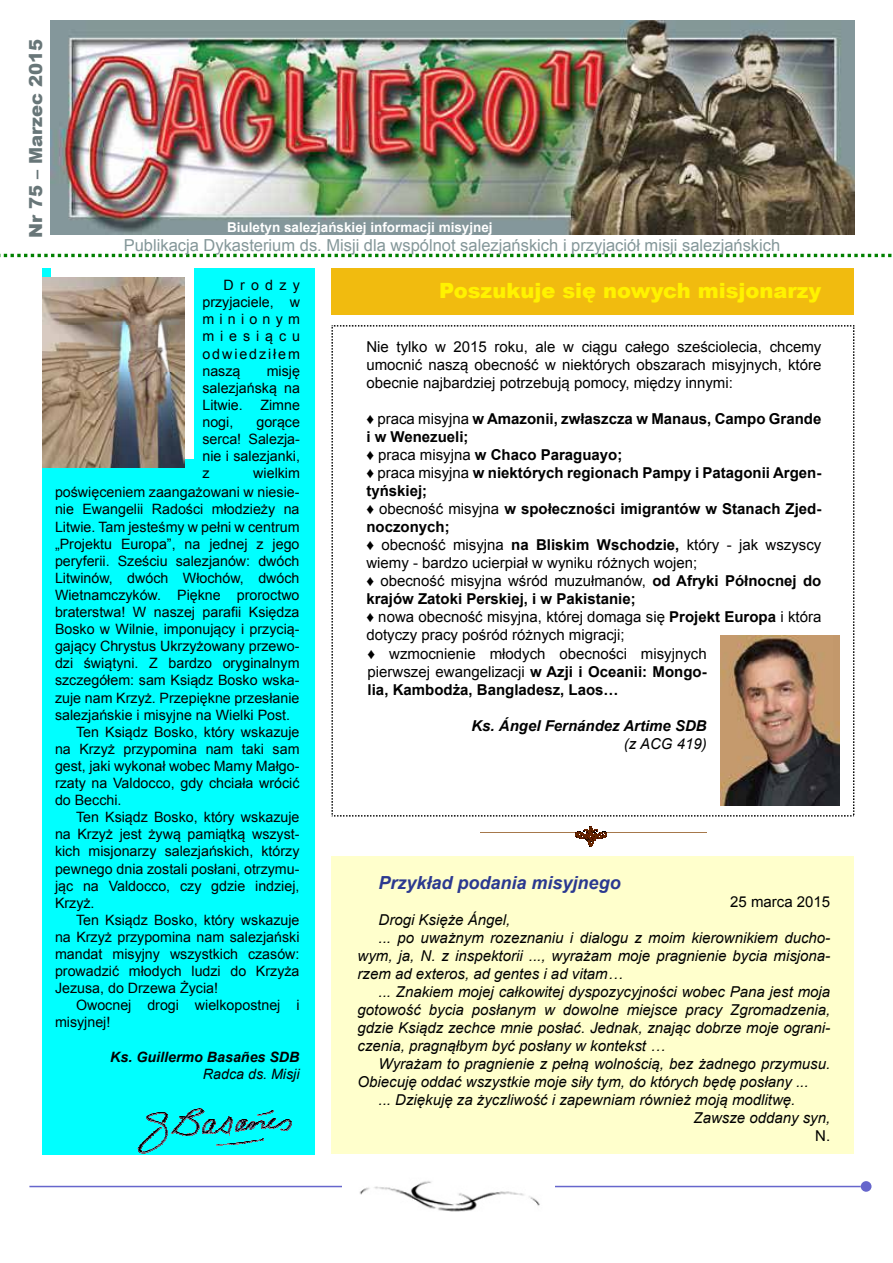
<style>
.page{position:relative;width:893px;height:1263px;background:#fff}
.page>*{position:absolute;margin:0;border:0;box-sizing:border-box;transform-origin:0 0}
.t1{font:900 21px "Arial";color:#fff200}
.t2{font:italic 700 18px "Arial";color:#2b3990}
.t3{font:900 18px "Arial";color:#687678}
.t4{font:16.5px "Arial";color:#849799}
.t5{font:italic 15px "Arial";color:#000}
.t6{font:700 15px/18px "Arial";color:#000}
.t7{font:15px/18px "Arial";color:#000;text-align:justify}
.t8{font:italic 700 15px "Arial";color:#000}
.t9{font:14.25px/17.1px "Arial";color:#000;text-align:justify}
.t10{font:italic 700 14.25px "Arial";color:#000}
.t11{font:italic 14.25px "Arial";color:#000}
.t12{font:700 13.5px "Arial";color:#fff}
.s1{font-weight:400}
.s2{font-weight:700}
</style>
<div class="page">
<img style="left:50px;top:21px;width:804px;height:214px">
<svg style="left:0;top:254px;width:892px;height:3px"></svg>
<img style="left:481px;top:832px;width:95px;height:1px">
<img style="left:606px;top:832px;width:100px;height:1px">
<svg style="left:576px;top:826px;width:30px;height:21px"></svg>
<div style="left:42px;top:268px;width:272px;height:887px;background:#0ff"></div>
<svg style="left:137px;top:1109px;width:155px;height:45px"></svg>
<svg style="left:331px;top:325px;width:523px;height:491px"></svg>
<div style="left:331px;top:856px;width:523px;height:297px;background:#ffc"></div>
<div style="left:51px;top:269px;width:143px;height:190px;background:#fff"></div>
<img style="left:42px;top:278px;width:143px;height:190px">
<div style="left:331px;top:268px;width:523px;height:47px;background:#f1bb0f"></div>
<hr style="left:29px;top:1186px;width:832px;height:1px;background:#66c">
<div style="left:861px;top:1181px;width:10px;height:11px;background:#66c;border-radius:50%"></div>
<img style="left:729px;top:626px;width:119px;height:170px">
<img style="left:720px;top:635px;width:119px;height:170px">
<img style="left:342px;top:1181px;width:213px;height:31px">
<p class="t3" style="left:23px;top:237px;width:200px;rotate:-90deg">Nr 75 – Marzec 2015</p>
<p class="t12" style="left:227px;top:218px;width:267px">Biuletyn salezjańskiej informacji misyjnej</p>
<p class="t4" style="left:124px;top:235px;width:658px">Publikacja Dykasterium ds. Misji dla wspólnot salezjańskich i przyjaciół misji salezjańskich</p>
<p class="t9" style="left:202px;top:277px;width:99px;text-indent:21px">Drodzy przyjaciele, w minionym miesiącu odwiedziłem naszą</p>
<p class="t9" style="left:202px;top:362px;width:99px;text-indent:64px">misję salezjańską na Litwie. Zimne nogi,</p>
<p class="t9" style="left:202px;top:414px;width:99px;text-indent:54px">gorące serca! Salezja&shy;nie i salezjanki, z</p>
<p class="t9" style="left:253px;top:465px;width:48px">wielkim</p>
<p class="t9" style="left:55px;top:484px;width:246px">poświęceniem zaangażowani w niesie-</p>
<p class="t9" style="left:55px;top:501px;width:246px">nie Ewangelii Radości młodzieży na</p>
<p class="t9" style="left:55px;top:518px;width:246px">Litwie. Tam jesteśmy w pełni w centrum</p>
<p class="t9" style="left:55px;top:535px;width:246px">„Projektu Europa”, na jednej z jego</p>
<p class="t9" style="left:55px;top:552px;width:246px">peryferii. Sześciu salezjanów: dwóch</p>
<p class="t9" style="left:55px;top:569px;width:246px">Litwinów, dwóch Włochów, dwóch</p>
<p class="t9" style="left:55px;top:586px;width:246px">Wietnamczyków. Piękne proroctwo</p>
<p class="t9" style="left:55px;top:604px;width:246px">braterstwa! W naszej parafii Księdza</p>
<p class="t9" style="left:55px;top:621px;width:246px">Bosko w Wilnie, imponujący i przycią-</p>
<p class="t9" style="left:55px;top:638px;width:246px">gający Chrystus Ukrzyżowany przewo-</p>
<p class="t9" style="left:55px;top:655px;width:246px">dzi świątyni. Z bardzo oryginalnym</p>
<p class="t9" style="left:55px;top:672px;width:246px">szczegółem: sam Ksiądz Bosko wska-</p>
<p class="t9" style="left:55px;top:689px;width:246px">zuje nam Krzyż. Przepiękne przesłanie</p>
<p class="t9" style="left:55px;top:706px;width:237px">salezjańskie i misyjne na Wielki Post.</p>
<p class="t9" style="left:76px;top:723px;width:225px">Ten Ksiądz Bosko, który wskazuje</p>
<p class="t9" style="left:55px;top:740px;width:246px">na Krzyż przypomina nam taki sam</p>
<p class="t9" style="left:55px;top:757px;width:246px">gest, jaki wykonał wobec Mamy Małgo-</p>
<p class="t9" style="left:55px;top:775px;width:246px">rzaty na Valdocco, gdy chciała wrócić</p>
<p class="t9" style="left:55px;top:792px;width:68px">do Becchi.</p>
<p class="t9" style="left:76px;top:809px;width:225px">Ten Ksiądz Bosko, który wskazuje</p>
<p class="t9" style="left:55px;top:826px;width:246px">na Krzyż jest żywą pamiątką wszyst-</p>
<p class="t9" style="left:55px;top:843px;width:246px">kich misjonarzy salezjańskich, którzy</p>
<p class="t9" style="left:55px;top:860px;width:246px">pewnego dnia zostali posłani, otrzymu-</p>
<p class="t9" style="left:55px;top:877px;width:246px">jąc na Valdocco, czy gdzie indziej,</p>
<p class="t9" style="left:55px;top:894px;width:41px">Krzyż.</p>
<p class="t9" style="left:76px;top:911px;width:225px">Ten Ksiądz Bosko, który wskazuje</p>
<p class="t9" style="left:55px;top:928px;width:246px">na Krzyż przypomina nam salezjański</p>
<p class="t9" style="left:55px;top:946px;width:246px">mandat misyjny wszystkich czasów:</p>
<p class="t9" style="left:55px;top:963px;width:246px">prowadzić młodych ludzi do Krzyża</p>
<p class="t9" style="left:55px;top:980px;width:165px">Jezusa, do Drzewa Życia!</p>
<p class="t9" style="left:76px;top:997px;width:225px">Owocnej drogi wielkopostnej i</p>
<p class="t9" style="left:55px;top:1014px;width:57px">misyjnej!</p>
<p class="t10" style="left:110px;top:1047px;width:191px">Ks. Guillermo Basañes SDB</p>
<p class="t11" style="left:203px;top:1064px;width:98px">Radca ds. Misji</p>
<h1 class="t1" style="left:439px;top:275px;width:384px">Poszukuje się nowych misjonarzy</h1>
<p class="t7" style="left:366px;top:338px;width:457px">Nie tylko w 2015 roku, ale w ciągu całego sześciolecia, chcemy umocnić naszą obecność w niektórych obszarach misyjnych, które obecnie najbardziej potrzebują pomocy, między innymi:</p>
<p class="t6" style="left:366px;top:410px;width:457px"><span class="s1">♦ praca misyjna</span> w Amazonii, zwłaszcza w Manaus, Campo Grande i w Wenezueli;<br><span class="s1">♦ praca misyjna</span> w Chaco Paraguayo;<br><span class="s1">♦ praca misyjna</span> w niektórych regionach Pampy i Patagonii Argen&shy;tyńskiej;<br><span class="s1">♦ obecność misyjna</span> w społeczności imigrantów w Stanach Zjed&shy;noczonych;<br><span class="s1">♦ obecność misyjna</span> na Bliskim Wschodzie, <span class="s1">który - jak wszyscy wiemy - bardzo ucierpiał w wyniku różnych wojen;<br>♦ obecność misyjna wśród muzułmanów,</span> od Afryki Północnej do krajów Zatoki Perskiej, i w Pakistanie;<br><span class="s1">♦ nowa obecność misyjna, której domaga się</span> Projekt Europa <span class="s1">i która dotyczy pracy pośród różnych migracji;</span></p>
<p class="t7" style="left:368px;top:645px;width:341px">♦ wzmocnienie młodych obecności misyjnych pierwszej ewangelizacji <span class="s2">w Azji i Oceanii: Mongo&shy;lia, Kambodża, Bangladesz, Laos…</span></p>
<p class="t8" style="left:471px;top:716px;width:237px">Ks. Ángel Fernández Artime SDB</p>
<p class="t5" style="left:624px;top:734px;width:84px">(z ACG 419)</p>
<p class="t2" style="left:379px;top:870px;width:244px">Przykład podania misyjnego</p>
<p class="t7" style="left:730px;top:893px;width:102px">25 marca 2015</p>
<p class="t5" style="left:379px;top:910px;width:133px">Drogi Księże Ángel,</p>
<p class="t5" style="left:379px;top:928px;width:453px">... po uważnym rozeznaniu i dialogu z moim kierownikiem ducho-</p>
<p class="t5" style="left:358px;top:946px;width:474px">wym, ja, N. z inspektorii ..., wyrażam moje pragnienie bycia misjona-</p>
<p class="t5" style="left:358px;top:964px;width:267px">rzem ad exteros, ad gentes i ad vitam…</p>
<p class="t5" style="left:379px;top:982px;width:453px">... Znakiem mojej całkowitej dyspozycyjności wobec Pana jest moja</p>
<p class="t5" style="left:358px;top:1000px;width:474px">gotowość bycia posłanym w dowolne miejsce pracy Zgromadzenia,</p>
<p class="t5" style="left:358px;top:1018px;width:474px">gdzie Ksiądz zechce mnie posłać. Jednak, znając dobrze moje ograni-</p>
<p class="t5" style="left:358px;top:1036px;width:309px">czenia, pragnąłbym być posłany w kontekst …</p>
<p class="t5" style="left:379px;top:1054px;width:453px">Wyrażam to pragnienie z pełną wolnością, bez żadnego przymusu.</p>
<p class="t5" style="left:358px;top:1072px;width:453px">Obiecuję oddać wszystkie moje siły tym, do których będę posłany ...</p>
<p class="t5" style="left:379px;top:1090px;width:418px">... Dziękuję za życzliwość i zapewniam również moją modlitwę.</p>
<p class="t5" style="left:693px;top:1108px;width:138px">Zawsze oddany syn,</p>
<p class="t7" style="left:815px;top:1127px;width:16px">N.</p>
</div>
